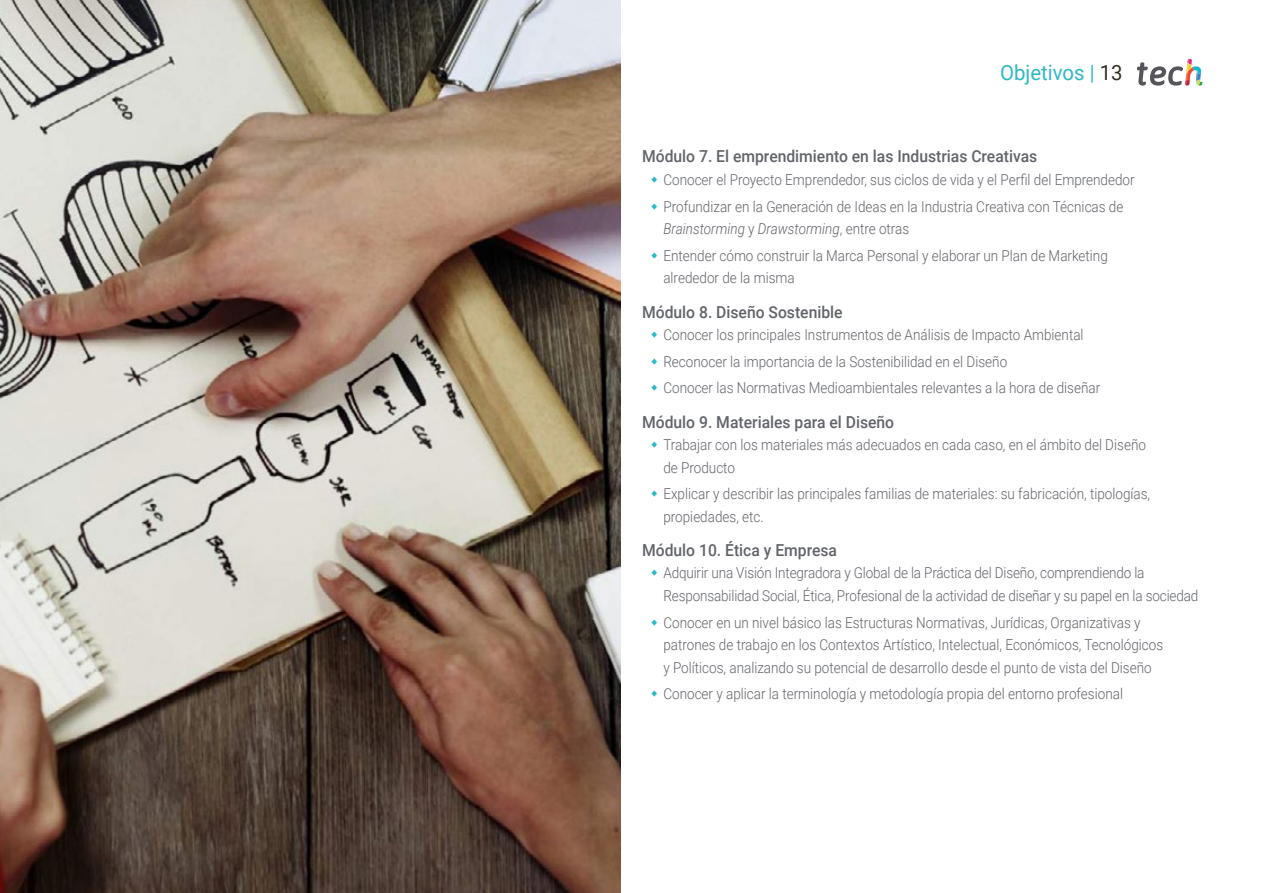
<style>
.page{position:relative;width:1263px;height:893px;background:#fff}
.page>*{position:absolute;margin:0;border:0;box-sizing:border-box;transform-origin:0 0}
.t1{font:21px "Roboto";color:#2db8c5}
.t2{font:500 16.5px "Roboto";color:#61646a;scale:.95 1}
.t3{font:300 15px/22.5px "Roboto";color:#61646a;scale:.9 1}
.s1{color:#312e20}
.s2{font-style:italic}
</style>
<div class="page">
<svg style="left:1137px;top:59px;width:65px;height:27px"></svg>
<img style="left:0;top:0;width:621px;height:893px">
<h1 class="t1" style="left:1000px;top:57px;width:124px">Objetivos | <span class="s1">13</span></h1>
<p class="t2" style="left:642px;top:145px;width:417px">Módulo 7. El emprendimiento en las Industrias Creativas</p>
<p class="t3" style="left:663px;top:166px;width:525px;line-height:26.7px">Conocer el Proyecto Emprendedor, sus ciclos de vida y el Perfil del Emprendedor<br>Profundizar en la Generación de Ideas en la Industria Creativa con Técnicas de</p>
<p class="t3" style="left:663px;top:215px;width:495px;line-height:26.7px"><span class="s2">Brainstorming</span> y <span class="s2">Drawstorming</span>, entre otras<br>Entender cómo construir la Marca Personal y elaborar un Plan de Marketing</p>
<p class="t3" style="left:663px;top:266px;width:147px">alrededor de la misma</p>
<p class="t2" style="left:642px;top:300px;width:213px">Módulo 8. Diseño Sostenible</p>
<p class="t3" style="left:663px;top:321px;width:487px;line-height:26.7px">Conocer los principales Instrumentos de Análisis de Impacto Ambiental<br>Reconocer la importancia de la Sostenibilidad en el Diseño<br>Conocer las Normativas Medioambientales relevantes a la hora de diseñar</p>
<p class="t2" style="left:642px;top:410px;width:267px">Módulo 9. Materiales para el Diseño</p>
<p class="t3" style="left:663px;top:433px;width:538px">Trabajar con los materiales más adecuados en cada caso, en el ámbito del Diseño de Producto</p>
<p class="t3" style="left:663px;top:482px;width:542px">Explicar y describir las principales familias de materiales: su fabricación, tipologías, propiedades, etc.</p>
<p class="t2" style="left:642px;top:539px;width:207px">Módulo 10. Ética y Empresa</p>
<p class="t3" style="left:663px;top:561px;width:596px">Adquirir una Visión Integradora y Global de la Práctica del Diseño, comprendiendo la<br>Responsabilidad Social, Ética, Profesional de la actividad de diseñar y su papel en la sociedad</p>
<p class="t3" style="left:663px;top:611px;width:557px">Conocer en un nivel básico las Estructuras Normativas, Jurídicas, Organizativas y patrones de trabajo en los Contextos Artístico, Intelectual, Económicos, Tecnológicos y Políticos, analizando su potencial de desarrollo desde el punto de vista del Diseño</p>
<p class="t3" style="left:663px;top:682px;width:512px">Conocer y aplicar la terminología y metodología propia del entorno profesional</p>
</div>
